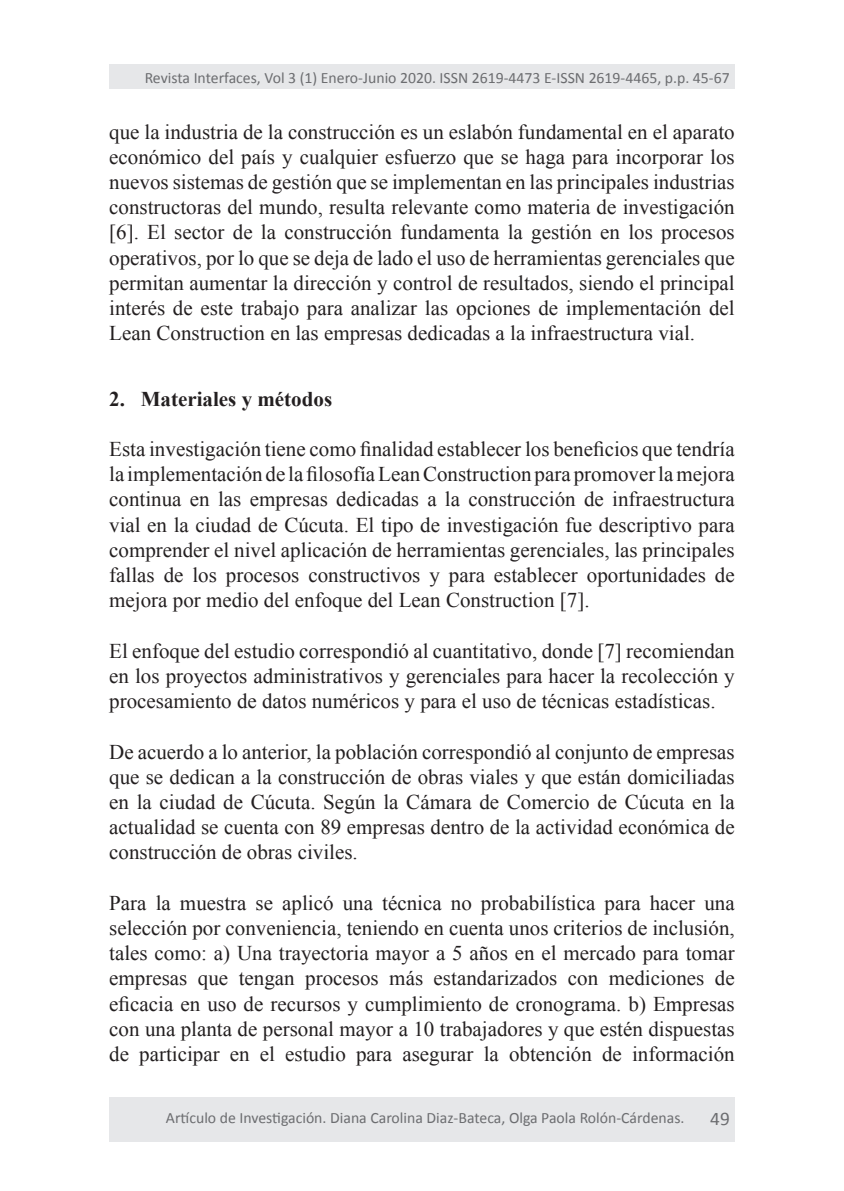
<style>
.page{position:relative;width:844px;height:1191px;background:#fff}
.page>*{position:absolute;margin:0;border:0;box-sizing:border-box;transform-origin:0 0}
.t1{font:21px/25.2px "Times New Roman";color:#231f20;text-align:justify}
.t2{font:700 21px "Times New Roman";color:#231f20}
.t3{font:19.25px "Calibri";color:#6c6d70}
.t4{font:15.75px "Calibri";color:#6c6d70}
</style>
<div class="page">
<div style="left:109px;top:1097px;width:625px;height:44px;background:#e6e7e9"></div>
<div style="left:109px;top:64px;width:625px;height:25px;background:#e6e7e9"></div>
<p class="t4" style="left:145px;top:68px;width:586px">Revista Interfaces, Vol 3 (1) Enero-Junio 2020. ISSN 2619-4473 E-ISSN 2619-4465, p.p. 45-67</p>
<p class="t1" style="left:109px;top:119px;width:627px">que la industria de la construcción es un eslabón fundamental en el aparato económico del país y cualquier esfuerzo que se haga para incorporar los nuevos sistemas de gestión que se implementan en las principales industrias constructoras del mundo, resulta relevante como materia de investigación [6]. El sector de la construcción fundamenta la gestión en los procesos operativos, por lo que se deja de lado el uso de herramientas gerenciales que permitan aumentar la dirección y control de resultados, siendo el principal interés de este trabajo para analizar las opciones de implementación del Lean Construction en las empresas dedicadas a la infraestructura vial.</p>
<p class="t2" style="left:109px;top:384px;width:224px">2. Materiales y métodos</p>
<p class="t1" style="left:109px;top:436px;width:627px">Esta investigación tiene como finalidad establecer los beneficios que tendría la implementación de la filosofía Lean Construction para promover la mejora continua en las empresas dedicadas a la construcción de infraestructura vial en la ciudad de Cúcuta. El tipo de investigación fue descriptivo para comprender el nivel aplicación de herramientas gerenciales, las principales fallas de los procesos constructivos y para establecer oportunidades de mejora por medio del enfoque del Lean Construction [7].</p>
<p class="t1" style="left:109px;top:638px;width:627px">El enfoque del estudio correspondió al cuantitativo, donde [7] recomiendan en los proyectos administrativos y gerenciales para hacer la recolección y procesamiento de datos numéricos y para el uso de técnicas estadísticas.</p>
<p class="t1" style="left:109px;top:738px;width:627px">De acuerdo a lo anterior, la población correspondió al conjunto de empresas que se dedican a la construcción de obras viales y que están domiciliadas en la ciudad de Cúcuta. Según la Cámara de Comercio de Cúcuta en la actualidad se cuenta con 89 empresas dentro de la actividad económica de construcción de obras civiles.</p>
<p class="t1" style="left:109px;top:890px;width:627px">Para la muestra se aplicó una técnica no probabilística para hacer una selección por conveniencia, teniendo en cuenta unos criterios de inclusión, tales como: a) Una trayectoria mayor a 5 años en el mercado para tomar empresas que tengan procesos más estandarizados con mediciones de eficacia en uso de recursos y cumplimiento de cronograma. b) Empresas con una planta de personal mayor a 10 trabajadores y que estén dispuestas de participar en el estudio para asegurar la obtención de información</p>
<p class="t4" style="left:166px;top:1108px;width:520px">Artículo de Investigación. Diana Carolina Diaz-Bateca, Olga Paola Rolón-Cárdenas.</p>
<p class="t3" style="left:710px;top:1106px;width:21px">49</p>
</div>
